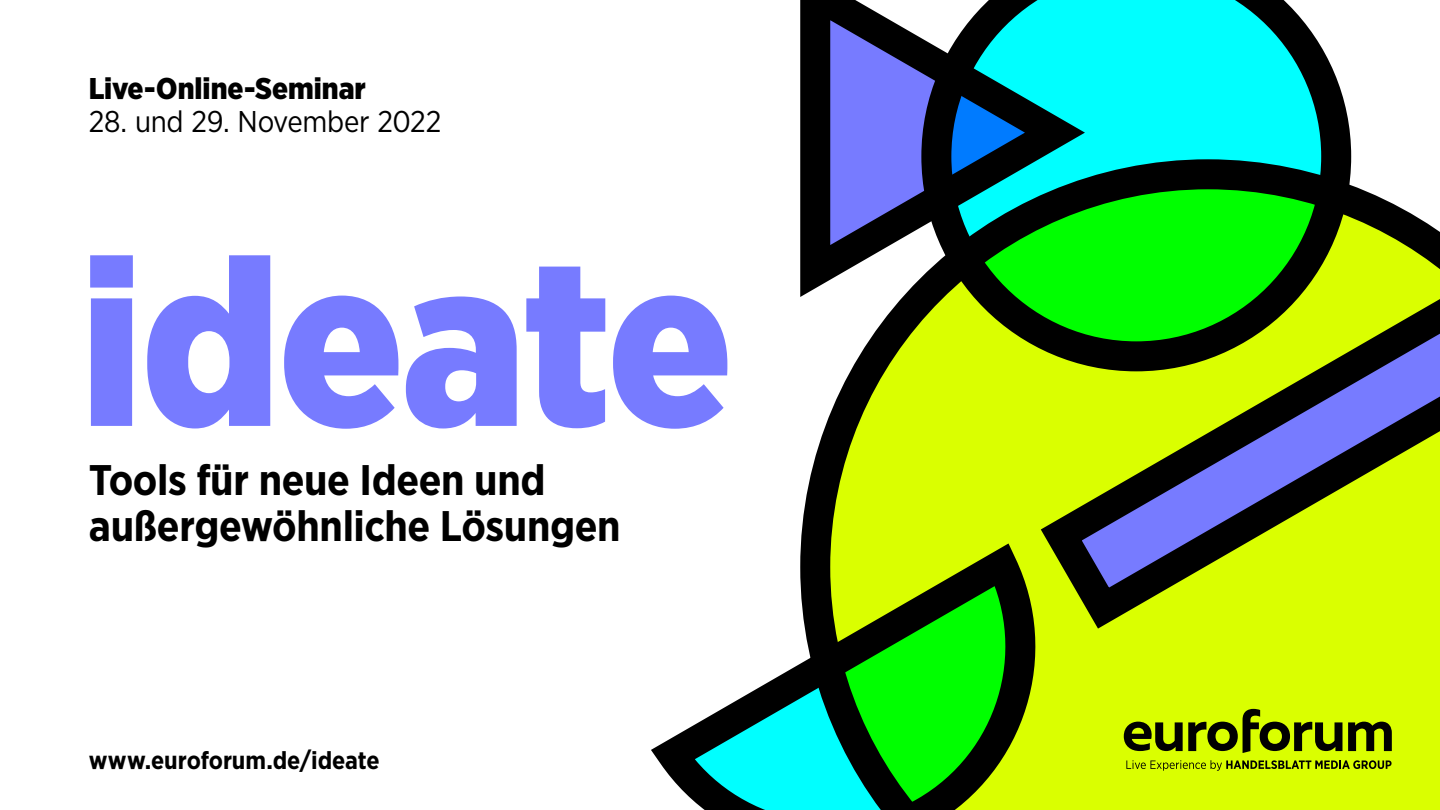
<style>
.page{position:relative;width:1440px;height:810px;background:#fff}
.page>*{position:absolute;margin:0;border:0;box-sizing:border-box;transform-origin:0 0}
.t1{font:900 235.73px "Gotham Narrow";letter-spacing:-.015em;color:#777bff}
.t2{font:700 42.75px/45.8px "Gotham Narrow";letter-spacing:-.01em;color:#000}
.t3{font:30px "Gotham Narrow";letter-spacing:-.01em;color:#000}
.t4{font:900 30px "Gotham Narrow";color:#000}
.t5{font:700 24.75px "Gotham Narrow";letter-spacing:-.005em;color:#000}
</style>
<div class="page">
<svg style="left:801px;top:304px;width:639px;height:506px;background:#cbea15"></svg>
<svg style="left:921px;top:0;width:419px;height:371px;background:#3dd9a6"></svg>
<svg style="left:651px;top:536px;width:402px;height:274px"></svg>
<svg style="left:800px;top:0;width:290px;height:304px;background:#3b6885"></svg>
<svg style="left:1126px;top:760px;width:266px;height:11px;background:#98b300"></svg>
<svg style="left:1124px;top:709px;width:268px;height:44px;background:#869d00"></svg>
<svg style="left:1020px;top:88px;width:420px;height:561px;background:#69b33b"></svg>
<p class="t4" style="left:89px;top:68px;width:279px">Live-Online-Seminar</p>
<p class="t3" style="left:89px;top:103px;width:354px">28. und 29. November 2022</p>
<h1 class="t1" style="left:80px;top:187px;width:655px">ideate</h1>
<p class="t2" style="left:89px;top:457px;width:533px">Tools für neue Ideen und außergewöhnliche Lösungen</p>
<p class="t5" style="left:89px;top:745px;width:292px">www.euroforum.de/ideate</p>
</div>
